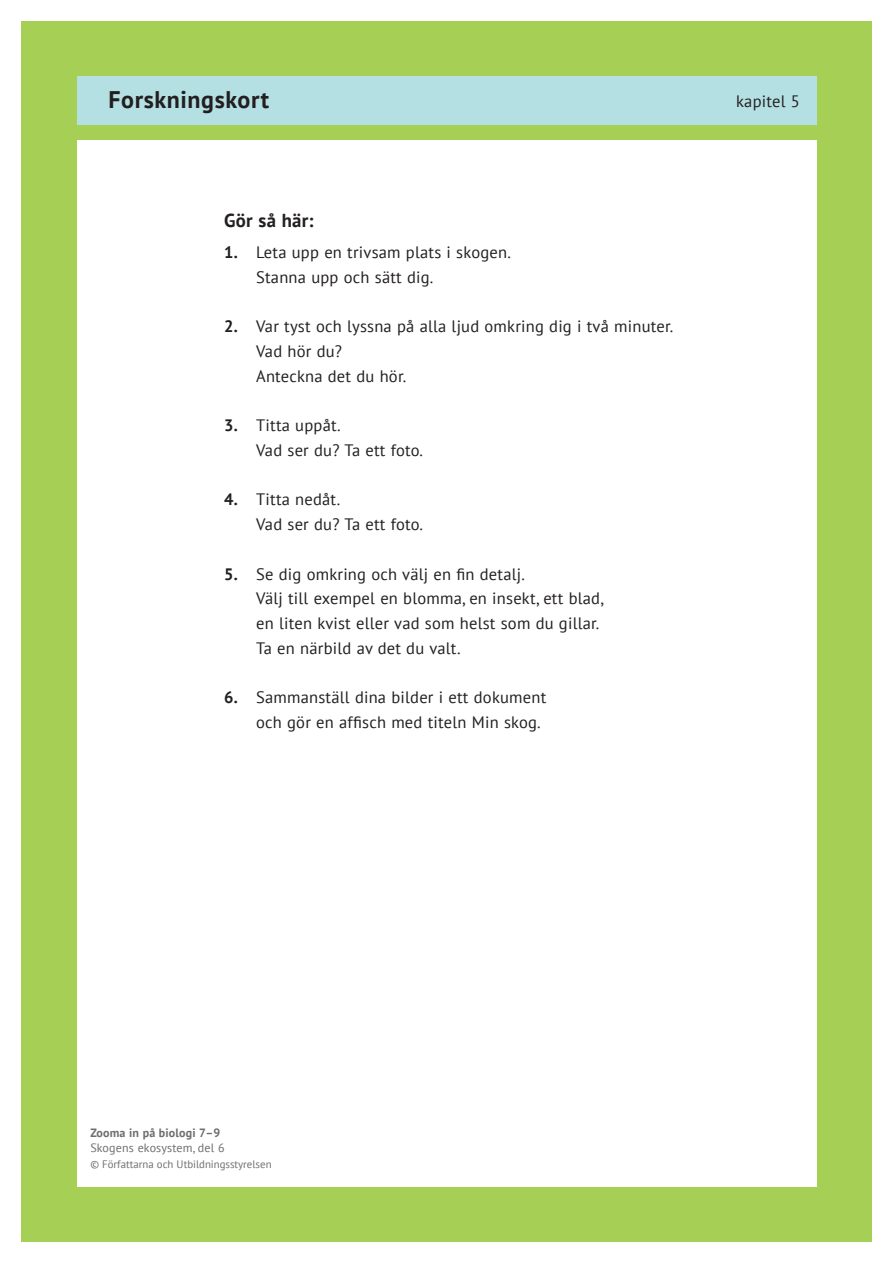
<style>
.page{position:relative;width:893px;height:1263px;background:#fff}
.page>*{position:absolute;margin:0;border:0;box-sizing:border-box;transform-origin:0 0}
.VO_PT{font:700 24px "PT Sans";letter-spacing:.025em;color:#231f20}
.leipis_PT_bold{font:700 18.75px "PT Sans";letter-spacing:.015em;color:#231f20}
.leipis_PT_11{font:16.5px "PT Sans";letter-spacing:.015em;color:#231f20}
.copy_bold{font:12px "PT Sans";letter-spacing:.015em;color:#6c6d70}
.copy_bold-2{font:700 12px "PT Sans";letter-spacing:.015em;color:#6c6d70}
.copy_gem{font:10.8px "PT Sans";color:#6c6d70}
.s1{font-weight:700}
</style>
<div class="page">
<div style="left:21px;top:21px;width:851px;height:1221px;background:#a5cf55"></div>
<div style="left:77px;top:140px;width:739px;height:1046px;background:#fff"></div>
<div style="left:77px;top:77px;width:739px;height:48px;background:#b4e0e4"></div>
<p class="VO_PT" style="left:108px;top:84px;width:162px">Forskningskort</p>
<p class="leipis_PT_11" style="left:736px;top:90px;width:65px">kapitel 5</p>
<p class="leipis_PT_bold" style="left:224px;top:208px;width:91px">Gör så här:</p>
<p class="leipis_PT_11" style="left:224px;top:241px;width:288px"><span class="s1">1.</span> Leta upp en trivsam plats i skogen.</p>
<p class="leipis_PT_11" style="left:256px;top:266px;width:179px">Stanna upp och sätt dig.</p>
<p class="leipis_PT_11" style="left:224px;top:316px;width:451px"><span class="s1">2.</span> Var tyst och lyssna på alla ljud omkring dig i två minuter.</p>
<p class="leipis_PT_11" style="left:256px;top:340px;width:87px">Vad hör du?</p>
<p class="leipis_PT_11" style="left:256px;top:365px;width:152px">Anteckna det du hör.</p>
<p class="leipis_PT_11" style="left:224px;top:415px;width:118px"><span class="s1">3.</span> Titta uppåt.</p>
<p class="leipis_PT_11" style="left:256px;top:439px;width:168px">Vad ser du? Ta ett foto.</p>
<p class="leipis_PT_11" style="left:224px;top:489px;width:117px"><span class="s1">4.</span> Titta nedåt.</p>
<p class="leipis_PT_11" style="left:256px;top:514px;width:168px">Vad ser du? Ta ett foto.</p>
<p class="leipis_PT_11" style="left:224px;top:563px;width:302px"><span class="s1">5.</span> Se dig omkring och välj en fin detalj.</p>
<p class="leipis_PT_11" style="left:256px;top:588px;width:349px">Välj till exempel en blomma, en insekt, ett blad,</p>
<p class="leipis_PT_11" style="left:256px;top:613px;width:345px">en liten kvist eller vad som helst som du gillar.</p>
<p class="leipis_PT_11" style="left:256px;top:637px;width:206px">Ta en närbild av det du valt.</p>
<p class="leipis_PT_11" style="left:224px;top:687px;width:323px"><span class="s1">6.</span> Sammanställ dina bilder i ett dokument</p>
<p class="leipis_PT_11" style="left:256px;top:712px;width:286px">och gör en affisch med titeln Min skog.</p>
<p class="copy_bold-2" style="left:90px;top:1125px;width:131px">Zooma in på biologi 7–9</p>
<p class="copy_bold" style="left:90px;top:1140px;width:136px">Skogens ekosystem, del 6</p>
<p class="copy_gem" style="left:90px;top:1158px;width:183px">© Författarna och Utbildningsstyrelsen</p>
</div>
